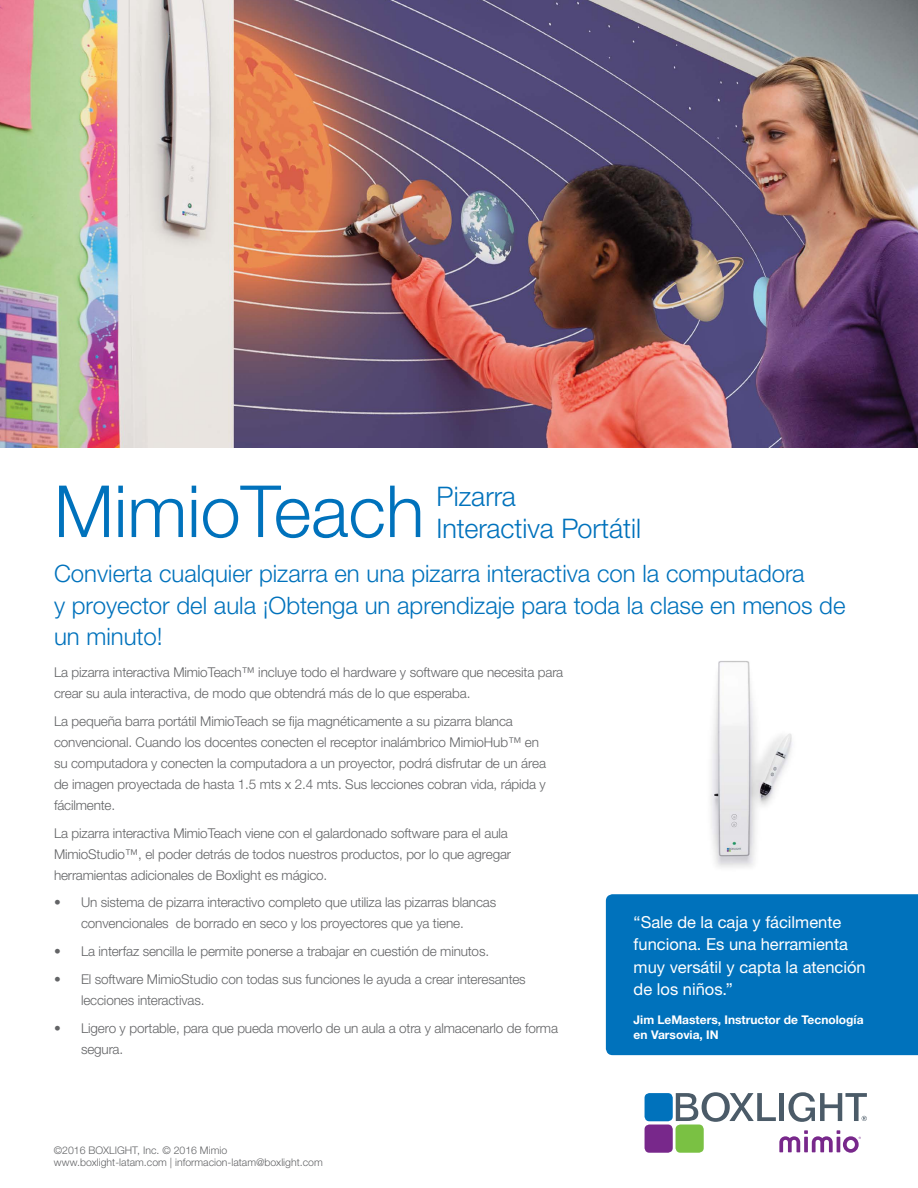
<style>
.page{position:relative;width:918px;height:1188px;background:#fff}
.page>*{position:absolute;margin:0;border:0;box-sizing:border-box;transform-origin:0 0}
.t1{font:300 72px "Helvetica Neue LTW1 G";color:#0072bc}
.t2{font:300 27px/32.4px "Helvetica Neue LTW1 G";color:#0072bc}
.t3{font:300 24px/31.5px "Helvetica Neue LTW1 G";color:#0072bc}
.t4{font:16.5px/22.5px "Helvetica Neue LTW1 G";color:#fff}
.t5{font:300 13.5px/21px "Helvetica Neue LTW1 G";letter-spacing:-.01em;color:#636466}
.t6{font:700 12px/15px "Helvetica Neue LTW1 G";color:#fff}
.t7{font:300 10.5px/12px "Helvetica Neue LTW1 G";color:#636466}
</style>
<div class="page">
<img style="left:0;top:0;width:918px;height:447px">
<img style="left:710px;top:661px;width:82px;height:207px">
<svg style="left:676px;top:1092px;width:100px;height:30px"></svg>
<div style="left:779px;top:1093px;width:5px;height:28px;background:#4b5b68"></div>
<svg style="left:789px;top:1092px;width:78px;height:30px"></svg>
<div style="left:645px;top:1093px;width:28px;height:28px;background:#0072bc;border-radius:5px"></div>
<div style="left:645px;top:1125px;width:28px;height:28px;background:#78288b;border-radius:5px"></div>
<div style="left:676px;top:1125px;width:28px;height:28px;background:#7ac143;border-radius:5px"></div>
<svg style="left:779px;top:1130px;width:82px;height:23px"></svg>
<div style="left:606px;top:894px;width:312px;height:161px;background:#0072bc"></div>
<h1 class="t1" style="left:54px;top:467px;width:372px">MimioTeach</h1>
<h3 class="t3" style="left:54px;top:558px;width:793px">Convierta cualquier pizarra en una pizarra interactiva con la computadora<br>y proyector del aula ¡Obtenga un aprendizaje para toda la clase en menos de un minuto!</h3>
<p class="t5" style="left:54px;top:662px;width:511px">La pizarra interactiva MimioTeach™ incluye todo el hardware y software que necesita para crear su aula interactiva, de modo que obtendrá más de lo que esperaba.</p>
<p class="t5" style="left:54px;top:710px;width:494px">La pequeña barra portátil MimioTeach se fija magnéticamente a su pizarra blanca convencional. Cuando los docentes conecten el receptor inalámbrico MimioHub™ en su computadora y conecten la computadora a un proyector, podrá disfrutar de un área de imagen proyectada de hasta 1.5 mts x 2.4 mts. Sus lecciones cobran vida, rápida y fácilmente.</p>
<p class="t5" style="left:54px;top:822px;width:459px">La pizarra interactiva MimioTeach viene con el galardonado software para el aula<br>MimioStudio™, el poder detrás de todos nuestros productos, por lo que agregar herramientas adicionales de Boxlight es mágico.</p>
<p class="t5" style="left:54px;top:892px;width:444px;text-align:center">• Un sistema de pizarra interactivo completo que utiliza las pizarras blancas convencionales de borrado en seco y los proyectores que ya tiene.</p>
<p class="t5" style="left:54px;top:941px;width:437px">• La interfaz sencilla le permite ponerse a trabajar en cuestión de minutos.</p>
<p class="t5" style="left:81px;top:969px;width:446px;text-indent:-27px">• El software MimioStudio con todas sus funciones le ayuda a crear interesantes lecciones interactivas.</p>
<p class="t5" style="left:81px;top:1017px;width:479px;text-indent:-27px">• Ligero y portable, para que pueda moverlo de un aula a otra y almacenarlo de forma segura.</p>
<h2 class="t2" style="left:436px;top:480px;width:206px">Pizarra<br>Interactiva Portátil</h2>
<p class="t4" style="left:634px;top:910px;width:234px">“Sale de la caja y fácilmente funciona. Es una herramienta muy versátil y capta la atención de los niños.”</p>
<p class="t6" style="left:634px;top:1012px;width:231px">Jim LeMasters, Instructor de Tecnología en Varsovia, IN</p>
<p class="t7" style="left:54px;top:1144px;width:271px">©2016 BOXLIGHT, Inc. © 2016 Mimio www.boxlight-latam.com | informacion-latam@boxlight.com</p>
</div>
